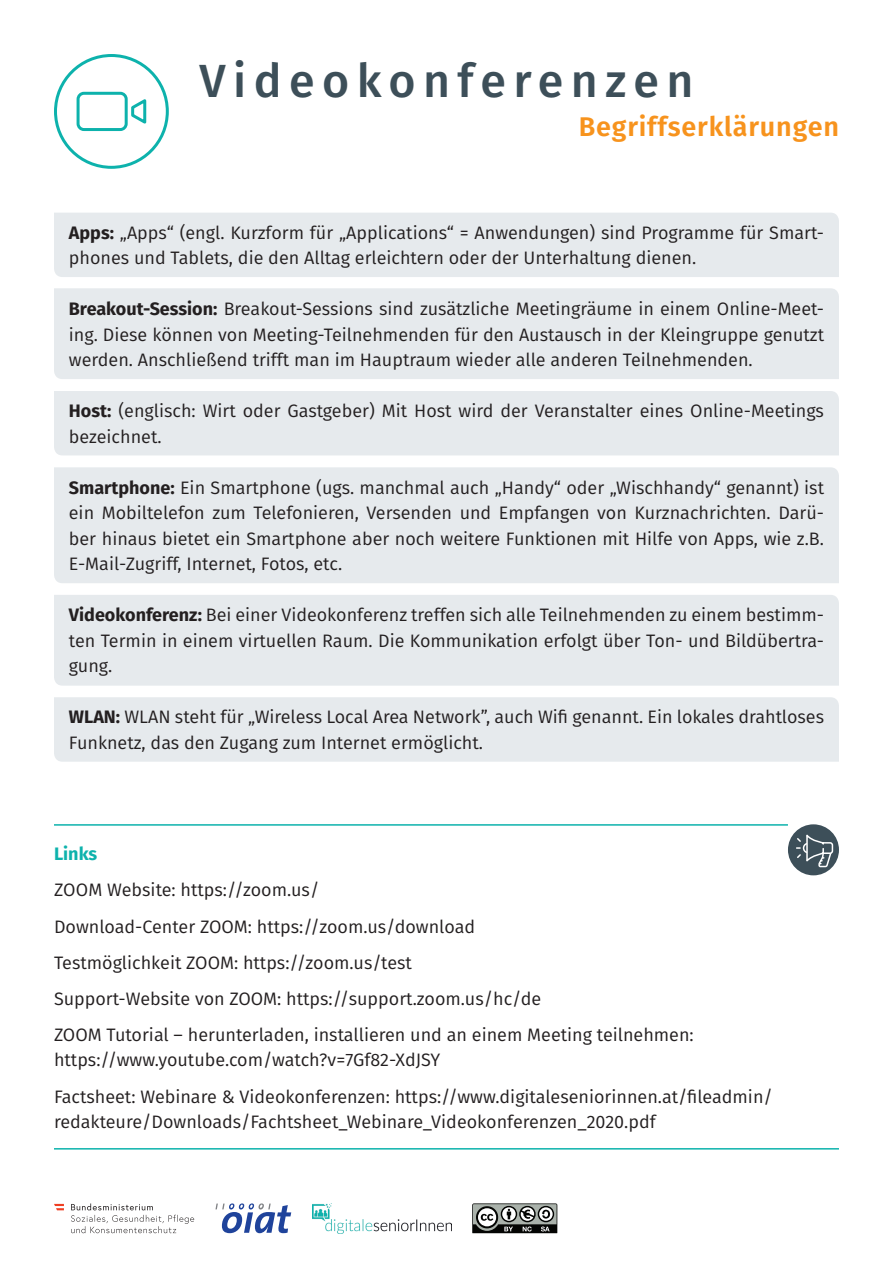
<style>
.page{position:relative;width:893px;height:1263px;background:#fff}
.page>*{position:absolute;margin:0;border:0;box-sizing:border-box;transform-origin:0 0}
.t1{font:500 46.5px "Fira Sans";letter-spacing:.16em;color:#3d4f59}
.t2{font:600 27px "Fira Sans";letter-spacing:.03em;color:#f7931d}
.t3{font:18px/25.5px "Fira Sans";color:#231f20}
.t4{font:700 18px "Fira Sans";color:#0db2ac}
.s1{font-weight:700}
</style>
<div class="page">
<div style="left:54px;top:213px;width:785px;height:64px;background:#e6eaed"></div>
<div style="left:54px;top:391px;width:785px;height:64px;background:#e6eaed"></div>
<div style="left:54px;top:697px;width:785px;height:65px;background:#e6eaed"></div>
<div style="left:54px;top:288px;width:785px;height:91px;background:#e6eaed"></div>
<div style="left:54px;top:595px;width:785px;height:91px;background:#e6eaed"></div>
<div style="left:54px;top:467px;width:785px;height:116px;background:#e6eaed"></div>
<div style="left:54px;top:54px;width:115px;height:115px;border:3px solid #0db2ac;border-radius:50%"></div>
<div style="left:77px;top:92px;width:51px;height:39px;border:3px solid #0db2ac;border-radius:6px"></div>
<svg style="left:131px;top:99px;width:16px;height:25px"></svg>
<div style="left:788px;top:824px;width:51px;height:51px;background:#3d4f59;border-radius:50%"></div>
<svg style="left:795px;top:831px;width:39px;height:37px"></svg>
<hr style="left:54px;top:1148px;width:785px;height:1px;background:#0db2ac">
<hr style="left:54px;top:824px;width:734px;height:2px;background:#0db2ac">
<svg style="left:472px;top:1203px;width:86px;height:31px"></svg>
<svg style="left:71px;top:1203px;width:123px;height:30px"></svg>
<svg style="left:54px;top:1204px;width:10px;height:6px"></svg>
<img style="left:313px;top:1203px;width:138px;height:30px">
<svg style="left:215px;top:1203px;width:76px;height:30px"></svg>
<h1 class="t1" style="left:200px;top:44px;width:495px">Videokonferenzen</h1>
<h2 class="t2" style="left:579px;top:104px;width:262px">Begriffserklärungen</h2>
<p class="t3" style="left:69px;top:219px;width:757px"><span class="s1">Apps:</span> „Apps“ (engl. Kurzform für „Applications“ = Anwendungen) sind Programme für Smart&shy;phones und Tablets, die den Alltag erleichtern oder der Unterhaltung dienen.</p>
<p class="t3" style="left:69px;top:296px;width:757px;text-align:justify"><span class="s1">Breakout-Session:</span> Breakout-Sessions sind zusätzliche Meetingräume in einem Online-Meet&shy;ing. Diese können von Meeting-Teilnehmenden für den Austausch in der Kleingruppe genutzt werden. Anschließend trifft man im Hauptraum wieder alle anderen Teilnehmenden.</p>
<p class="t3" style="left:69px;top:398px;width:757px"><span class="s1">Host:</span> (englisch: Wirt oder Gastgeber) Mit Host wird der Veranstalter eines Online-Meetings bezeichnet.</p>
<p class="t3" style="left:69px;top:474px;width:757px;text-align:justify"><span class="s1">Smartphone:</span> Ein Smartphone (ugs. manchmal auch „Handy“ oder „Wischhandy“ genannt) ist ein Mobiltelefon zum Telefonieren, Versenden und Empfangen von Kurznachrichten. Darü&shy;ber hinaus bietet ein Smartphone aber noch weitere Funktionen mit Hilfe von Apps, wie z.B.<br>E-Mail-Zugriff, Internet, Fotos, etc.</p>
<p class="t3" style="left:69px;top:602px;width:757px;text-align:justify"><span class="s1">Videokonferenz:</span> Bei einer Videokonferenz treffen sich alle Teilnehmenden zu einem bestimm&shy;ten Termin in einem virtuellen Raum. Die Kommunikation erfolgt über Ton- und Bildübertra&shy;gung.</p>
<p class="t3" style="left:69px;top:704px;width:757px"><span class="s1">WLAN:</span> WLAN steht für „Wireless Local Area Network”, auch Wifi genannt. Ein lokales drahtloses<br>Funknetz, das den Zugang zum Internet ermöglicht.</p>
<p class="t4" style="left:54px;top:839px;width:45px">Links</p>
<p class="t3" style="left:54px;top:877px;width:23px">Zoom</p>
<p class="t3" style="left:54px;top:872px;width:641px;line-height:36.2px;text-indent:53px">Website: https://zoom.us/<br>Download-Center ZOOM: https://zoom.us/download<br>Testmöglichkeit ZOOM: https://zoom.us/test<br>Support-Website von ZOOM: https://support.zoom.us/hc/de<br>ZOOM Tutorial – herunterladen, installieren und an einem Meeting teilnehmen:</p>
<p class="t3" style="left:54px;top:1042px;width:720px;line-height:36.2px">https://www.youtube.com/watch?v=7Gf82-XdJSY<br>Factsheet: Webinare &amp; Videokonferenzen: https://www.digitaleseniorinnen.at/fileadmin/</p>
<p class="t3" style="left:54px;top:1109px;width:603px">redakteure/Downloads/Fachtsheet_Webinare_Videokonferenzen_2020.pdf</p>
</div>
